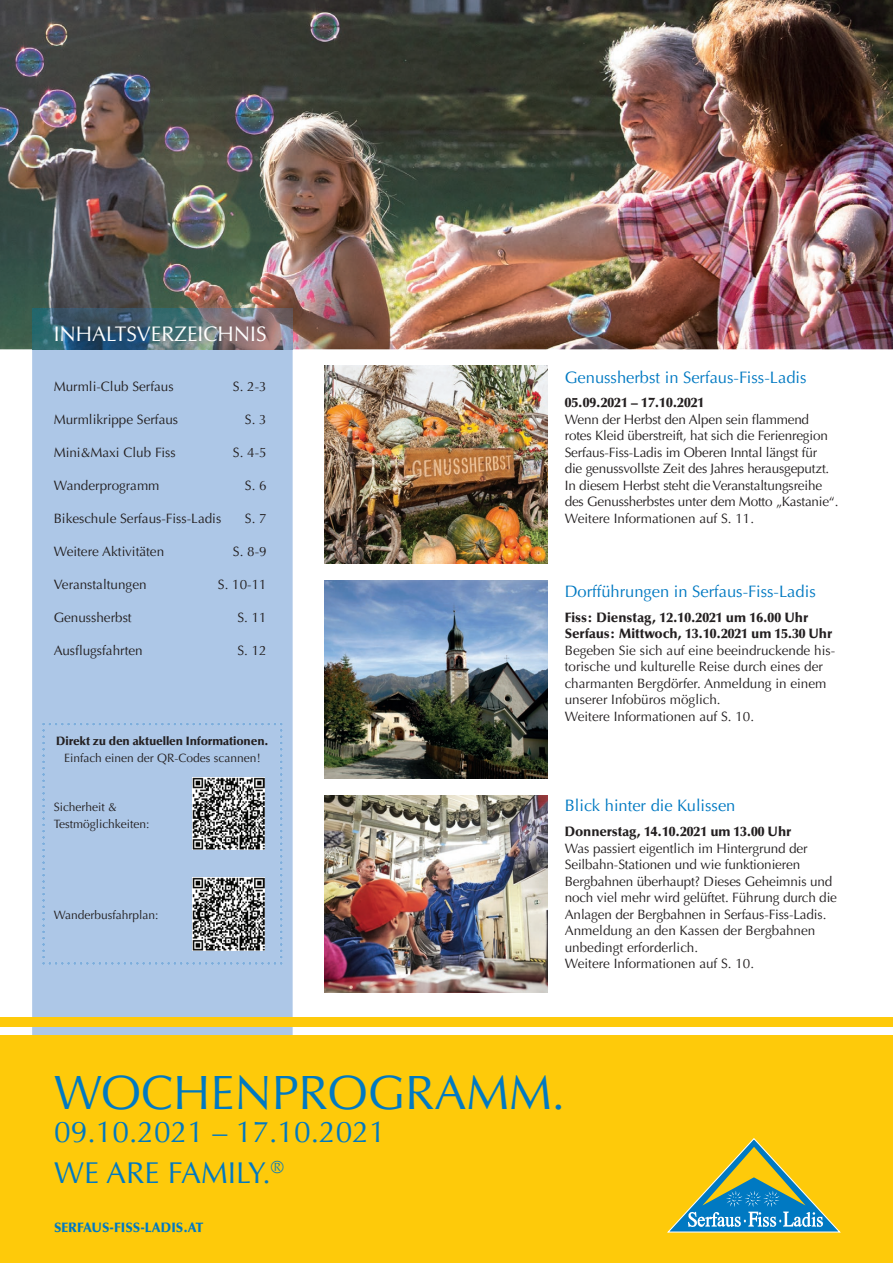
<style>
.page{position:relative;width:893px;height:1263px;background:#fff}
.page>*{position:absolute;margin:0;border:0;box-sizing:border-box;transform-origin:0 0}
.t1{font:48px "Optima LT";color:#0079c2}
.t2{font:30px/41.2px "Optima LT";color:#0079c2}
.t3{font:21px "Optima LT";color:#fff}
.t4{font:16.5px "Optima LT";color:#0079c2}
.t5{font:13.5px/16.5px "Optima LT";letter-spacing:-.01em;color:#231f20}
.t6{font:900 13.5px/16.5px "Optima LT";color:#231f20}
.t7{font:900 13.5px "Optima LT";color:#0079c2}
.t8{font:12px/16.5px "Optima LT";color:#231f20}
.t9{font:900 12px "Optima LT";letter-spacing:-.01em;color:#231f20}
</style>
<div class="page">
<img style="left:0;top:0;width:893px;height:349px">
<svg style="left:32px;top:349px;width:261px;height:686px;background:#adc7e7"></svg>
<img style="left:32px;top:308px;width:261px;height:41px">
<div style="left:0;top:1035px;width:893px;height:228px;background:#feca0a"></div>
<div style="left:0;top:1017px;width:893px;height:10px;background:#feca0a"></div>
<svg style="left:667px;top:1138px;width:174px;height:94px"></svg>
<img style="left:324px;top:795px;width:224px;height:198px">
<div style="left:42px;top:722px;width:241px;height:243px;background:#adc7e7"></div>
<img style="left:193px;top:777px;width:72px;height:73px">
<img style="left:193px;top:878px;width:72px;height:72px">
<img style="left:324px;top:366px;width:224px;height:198px">
<img style="left:324px;top:580px;width:224px;height:198px">
<h3 class="t3" style="left:54px;top:322px;width:214px">INHALTSVERZEICHNIS</h3>
<p class="t5" style="left:54px;top:378px;width:122px">Murmli-Club Serfaus</p>
<p class="t5" style="left:233px;top:378px;width:35px">S. 2-3</p>
<p class="t5" style="left:54px;top:411px;width:126px">Murmlikrippe Serfaus</p>
<p class="t5" style="left:245px;top:411px;width:23px">S. 3</p>
<p class="t5" style="left:54px;top:444px;width:124px">Mini&amp;Maxi Club Fiss</p>
<p class="t5" style="left:233px;top:444px;width:35px">S. 4-5</p>
<p class="t5" style="left:54px;top:477px;width:107px">Wanderprogramm</p>
<p class="t5" style="left:245px;top:477px;width:23px">S. 6</p>
<p class="t5" style="left:54px;top:510px;width:169px">Bikeschule Serfaus-Fiss-Ladis</p>
<p class="t5" style="left:245px;top:510px;width:23px">S. 7</p>
<p class="t5" style="left:54px;top:543px;width:112px">Weitere Aktivitäten</p>
<p class="t5" style="left:233px;top:543px;width:35px">S. 8-9</p>
<p class="t5" style="left:54px;top:576px;width:94px">Veranstaltungen</p>
<p class="t5" style="left:218px;top:576px;width:50px">S. 10-11</p>
<p class="t5" style="left:54px;top:609px;width:80px">Genussherbst</p>
<p class="t5" style="left:237px;top:609px;width:31px">S. 11</p>
<p class="t5" style="left:54px;top:642px;width:91px">Ausflugsfahrten</p>
<p class="t5" style="left:237px;top:642px;width:31px">S. 12</p>
<p class="t9" style="left:56px;top:734px;width:214px">Direkt zu den aktuellen Informationen.</p>
<p class="t8" style="left:64px;top:750px;width:198px">Einfach einen der QR-Codes scannen!</p>
<p class="t8" style="left:54px;top:799px;width:97px">Sicherheit &amp;<br>Testmöglichkeiten:</p>
<p class="t8" style="left:54px;top:906px;width:106px">Wanderbusfahrplan:</p>
<p class="t4" style="left:565px;top:367px;width:243px">Genussherbst in Serfaus-Fiss-Ladis</p>
<p class="t6" style="left:565px;top:394px;width:141px">05.09.2021 – 17.10.2021</p>
<p class="t5" style="left:565px;top:411px;width:275px">Wenn der Herbst den Alpen sein flammend rotes Kleid überstreift, hat sich die Ferienregion Serfaus-Fiss-Ladis im Oberen Inntal längst für<br>die genussvollste Zeit des Jahres herausgeputzt.<br>In diesem Herbst steht die Veranstaltungsreihe des Genussherbstes unter dem Motto „Kastanie“.<br>Weitere Informationen auf S. 11.</p>
<p class="t4" style="left:565px;top:582px;width:252px">Dorfführungen in Serfaus-Fiss-Ladis</p>
<p class="t6" style="left:565px;top:609px;width:269px">Fiss: Dienstag, 12.10.2021 um 16.00 Uhr<br>Serfaus: Mittwoch, 13.10.2021 um 15.30 Uhr</p>
<p class="t5" style="left:565px;top:642px;width:272px">Begeben Sie sich auf eine beeindruckende his&shy;torische und kulturelle Reise durch eines der charmanten Bergdörfer. Anmeldung in einem unserer Infobüros möglich.<br>Weitere Informationen auf S. 10.</p>
<p class="t4" style="left:565px;top:796px;width:172px">Blick hinter die Kulissen</p>
<p class="t6" style="left:565px;top:823px;width:228px">Donnerstag, 14.10.2021 um 13.00 Uhr</p>
<p class="t5" style="left:565px;top:840px;width:274px">Was passiert eigentlich im Hintergrund der Seilbahn-Stationen und wie funktionieren Bergbahnen überhaupt? Dieses Geheimnis und noch viel mehr wird gelüftet. Führung durch die Anlagen der Bergbahnen in Serfaus-Fiss-Ladis.<br>Anmeldung an den Kassen der Bergbahnen unbedingt erforderlich.<br>Weitere Informationen auf S. 10.</p>
<h1 class="t1" style="left:54px;top:1064px;width:513px">WOCHENPROGRAMM.</h1>
<h2 class="t2" style="left:54px;top:1111px;width:333px">09.10.2021 – 17.10.2021<br>WE ARE FAMILY.<sup>®</sup></h2>
<p class="t7" style="left:54px;top:1220px;width:151px">SERFAUS-FISS-LADIS.AT</p>
</div>
